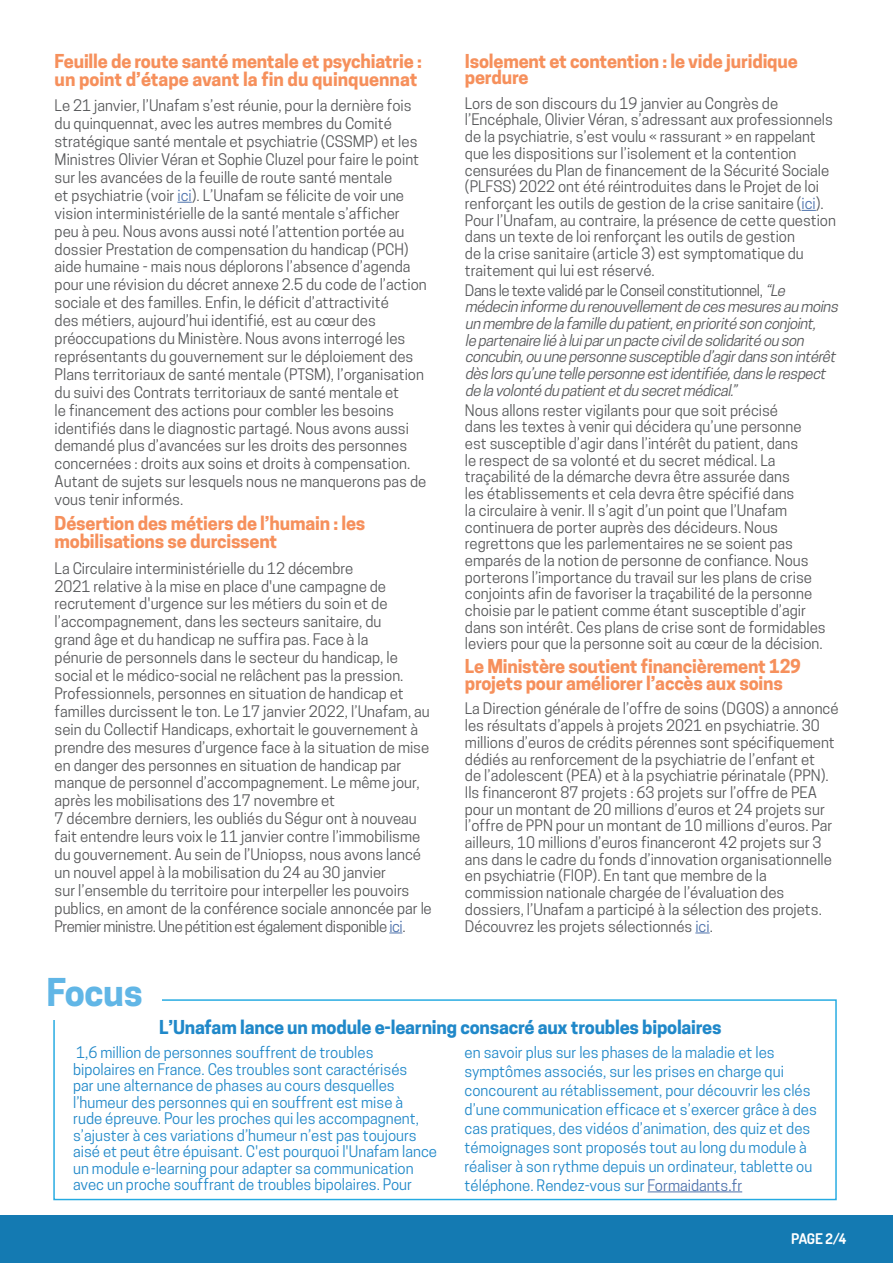
<style>
.page{position:relative;width:893px;height:1263px;background:#fff}
.page>*{position:absolute;margin:0;border:0;box-sizing:border-box;transform-origin:0 0}
.t1{font:700 36px "Cooper Hewitt";letter-spacing:-.01em;color:#61b6e6}
.Titre_orange_brèves{font:700 18px/17.9px "Cooper Hewitt";letter-spacing:-.01em;color:#f6905c}
.Titre_focus{font:700 18px "Cooper Hewitt";letter-spacing:-.01em;color:#2088c9}
.Texte_brèves{font:15px/17.9px "Cooper Hewitt";color:#57585a}
.Texte_Focus{font:15px/16.5px "Cooper Hewitt";color:#2088c9}
.Texte_brèves-2{font:italic 15px/16.6px "Cooper Hewitt";color:#57585a}
.t2{font:700 14.7px "Dosis";color:#fff}
.s1{color:#4d72ac}
.s2{font-style:normal}
</style>
<div class="page">
<div style="left:0;top:1215px;width:893px;height:48px;background:#147ab2"></div>
<div style="left:53px;top:999px;width:784px;height:201px;background:#fff;border:1px solid #24aae1"></div>
<hr style="left:648px;top:1192px;width:94px;height:1px;background:#4d72ac">
<div style="left:35px;top:965px;width:126px;height:55px;background:#fff"></div>
<svg style="left:177px;top:202px;width:15px;height:1px"></svg>
<svg style="left:389px;top:933px;width:13px;height:1px"></svg>
<svg style="left:802px;top:210px;width:14px;height:1px"></svg>
<svg style="left:695px;top:933px;width:15px;height:1px"></svg>
<p class="Titre_orange_brèves" style="left:55px;top:52px;width:369px">Feuille de route santé mentale et psychiatrie : un point d’étape avant la fin du quinquennat</p>
<p class="Texte_brèves" style="left:55px;top:97px;width:374px">Le 21 janvier, l’Unafam s’est réunie, pour la dernière fois du quinquennat, avec les autres membres du Comité stratégique santé mentale et psychiatrie (CSSMP) et les Ministres Olivier Véran et Sophie Cluzel pour faire le point sur les avancées de la feuille de route santé mentale<br>et psychiatrie (voir <span class="s1">ici</span>). L’Unafam se félicite de voir une vision interministérielle de la santé mentale s’afficher peu à peu. Nous avons aussi noté l’attention portée au dossier Prestation de compensation du handicap (PCH) aide humaine - mais nous déplorons l’absence d’agenda pour une révision du décret annexe 2.5 du code de l’action sociale et des familles. Enfin, le déficit d’attractivité<br>des métiers, aujourd’hui identifié, est au cœur des préoccupations du Ministère. Nous avons interrogé les représentants du gouvernement sur le déploiement des Plans territoriaux de santé mentale (PTSM), l’organisation du suivi des Contrats territoriaux de santé mentale et<br>le financement des actions pour combler les besoins identifiés dans le diagnostic partagé. Nous avons aussi demandé plus d’avancées sur les droits des personnes concernées : droits aux soins et droits à compensation.<br>Autant de sujets sur lesquels nous ne manquerons pas de vous tenir informés.</p>
<p class="Titre_orange_brèves" style="left:55px;top:514px;width:312px">Désertion des métiers de l’humain : les mobilisations se durcissent</p>
<p class="Texte_brèves" style="left:55px;top:559px;width:378px">La Circulaire interministérielle du 12 décembre<br>2021 relative à la mise en place d'une campagne de recrutement d'urgence sur les métiers du soin et de l’accompagnement, dans les secteurs sanitaire, du<br>grand âge et du handicap ne suffira pas. Face à la<br>pénurie de personnels dans le secteur du handicap, le social et le médico-social ne relâchent pas la pression.<br>Professionnels, personnes en situation de handicap et familles durcissent le ton. Le 17 janvier 2022, l’Unafam, au sein du Collectif Handicaps, exhortait le gouvernement à prendre des mesures d’urgence face à la situation de mise en danger des personnes en situation de handicap par manque de personnel d’accompagnement. Le même jour, après les mobilisations des 17 novembre et<br>7 décembre derniers, les oubliés du Ségur ont à nouveau fait entendre leurs voix le 11 janvier contre l’immobilisme du gouvernement. Au sein de l’Uniopss, nous avons lancé un nouvel appel à la mobilisation du 24 au 30 janvier<br>sur l’ensemble du territoire pour interpeller les pouvoirs publics, en amont de la conférence sociale annoncée par le Premier ministre. Une pétition est également disponible <span class="s1">ici</span>.</p>
<p class="t1" style="left:46px;top:971px;width:98px">Focus</p>
<p class="Titre_orange_brèves" style="left:465px;top:52px;width:334px;line-height:16.6px">Isolement et contention : le vide juridique perdure</p>
<p class="Texte_brèves" style="left:465px;top:95px;width:373px;line-height:16.6px">Lors de son discours du 19 janvier au Congrès de l’Encéphale, Olivier Véran, s’adressant aux professionnels de la psychiatrie, s’est voulu « rassurant » en rappelant que les dispositions sur l’isolement et la contention censurées du Plan de financement de la Sécurité Sociale (PLFSS) 2022 ont été réintroduites dans le Projet de loi renforçant les outils de gestion de la crise sanitaire (<span class="s1">ici</span>).<br>Pour l’Unafam, au contraire, la présence de cette question dans un texte de loi renforçant les outils de gestion<br>de la crise sanitaire (article 3) est symptomatique du traitement qui lui est réservé.</p>
<p class="Texte_brèves-2" style="left:465px;top:282px;width:378px"><span class="s2">Dans le texte validé par le Conseil constitutionnel,</span> “Le médecin informe du renouvellementde ces mesures au moins un membre de la famille du patient,en priorité son conjoint,<br>le partenaire lié à luiparun pacte civilde solidarité ou son concubin,ou une personne susceptible d’agirdans son intérêt dès lors qu’une telle personne estidentifiée,dans le respect de la volonté du patientetdu secretmédical.”</p>
<p class="Texte_brèves" style="left:465px;top:402px;width:362px;line-height:16.6px">Nous allons rester vigilants pour que soit précisé<br>dans les textes à venir qui décidera qu’une personne est susceptible d’agir dans l’intérêt du patient, dans<br>le respect de sa volonté et du secret médical. La traçabilité de la démarche devra être assurée dans<br>les établissements et cela devra être spécifié dans<br>la circulaire à venir. Il s’agit d’un point que l’Unafam continuera de porter auprès des décideurs. Nous regrettons que les parlementaires ne se soient pas emparés de la notion de personne de confiance. Nous porterons l’importance du travail sur les plans de crise conjoints afin de favoriser la traçabilité de la personne choisie par le patient comme étant susceptible d’agir dans son intérêt. Ces plans de crise sont de formidables leviers pour que la personne soit au cœur de la décision.</p>
<p class="Titre_orange_brèves" style="left:465px;top:658px;width:338px;line-height:16.6px">Le Ministère soutient financièrement 129 projets pour améliorer l’accès aux soins</p>
<p class="Texte_brèves" style="left:465px;top:700px;width:375px;line-height:16.6px">La Direction générale de l’offre de soins (DGOS) a annoncé les résultats d’appels à projets 2021 en psychiatrie. 30 millions d’euros de crédits pérennes sont spécifiquement dédiés au renforcement de la psychiatrie de l’enfant et<br>de l’adolescent (PEA) et à la psychiatrie périnatale (PPN).<br>Ils financeront 87 projets : 63 projets sur l’offre de PEA pour un montant de 20 millions d’euros et 24 projets sur l’offre de PPN pour un montant de 10 millions d’euros. Par ailleurs, 10 millions d’euros financeront 42 projets sur 3 ans dans le cadre du fonds d’innovation organisationnelle en psychiatrie (FIOP). En tant que membre de la commission nationale chargée de l’évaluation des dossiers, l’Unafam a participé à la sélection des projets.<br>Découvrez les projets sélectionnés <span class="s1">ici</span>.</p>
<p class="Titre_focus" style="left:159px;top:1017px;width:564px">L’Unafam lance un module e-learning consacré aux troubles bipolaires</p>
<p class="Texte_Focus" style="left:73px;top:1044px;width:365px">1,6 million de personnes souffrent de troubles<br>bipolaires en France. Ces troubles sont caractérisés<br>par une alternance de phases au cours desquelles l’humeur des personnes qui en souffrent est mise à<br>rude épreuve. Pour les proches qui les accompagnent, s’ajuster à ces variations d’humeur n’est pas toujours aisé et peut être épuisant. C'est pourquoi l'Unafam lance un module e-learning pour adapter sa communication avec un proche souffrant de troubles bipolaires. Pour</p>
<p class="Texte_Focus" style="left:465px;top:1043px;width:354px;line-height:18.9px">en savoir plus sur les phases de la maladie et les symptômes associés, sur les prises en charge qui concourent au rétablissement, pour découvrir les clés d’une communication efficace et s’exercer grâce à des cas pratiques, des vidéos d’animation, des quiz et des témoignages sont proposés tout au long du module à réaliser à son rythme depuis un ordinateur, tablette ou téléphone. Rendez-vous sur <span class="s1">Formaidants.fr</span></p>
<p class="t2" style="left:791px;top:1229px;width:56px">PAGE 2/4</p>
</div>
